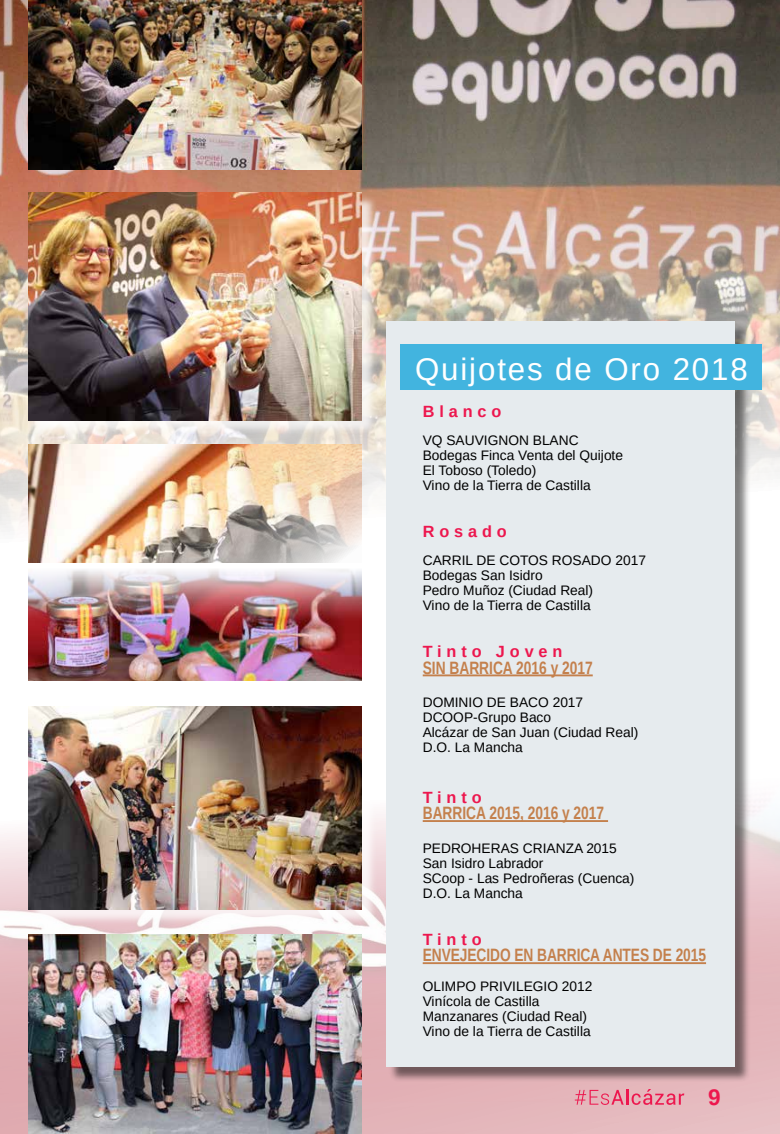
<style>
.page{position:relative;width:780px;height:1134px;background:#fff}
.page>*{position:absolute;margin:0;border:0;box-sizing:border-box;transform-origin:0 0}
.t1{font:31.25px "Arimo";letter-spacing:.06em;color:#fff}
.t2{font:700 22.5px "Arimo";color:#ed174e}
.t3{font:700 17.88px "Arimo";color:#c4804c;scale:.77 1}
.t4{font:700 16.25px "Arimo";letter-spacing:.3em;color:#ed174e}
.t5{font:13.75px/15px "Arimo";color:#000}
</style>
<div class="page">
<img style="left:0;top:800px;width:780px;height:334px">
<img style="left:0;top:0;width:780px;height:709px">
<div style="left:388px;top:323px;width:362px;height:759px;background:#000;opacity:.5"></div>
<div style="left:386px;top:322px;width:349px;height:745px;background:#e6ebee"></div>
<hr style="left:422px;top:674px;width:170px;height:2px;background:#c4804c">
<hr style="left:422px;top:820px;width:186px;height:2px;background:#c4804c">
<hr style="left:422px;top:962px;width:284px;height:2px;background:#c4804c">
<div style="left:400px;top:345px;width:362px;height:45px;background:#42b4df"></div>
<div style="left:30px;top:709px;width:347px;height:216px;background:#fff;opacity:.75"></div>
<img style="left:28px;top:707px;width:333px;height:202px">
<img style="left:28px;top:934px;width:333px;height:200px">
<div style="left:30px;top:194px;width:347px;height:241px;background:#fff;opacity:.75"></div>
<img style="left:28px;top:192px;width:333px;height:228px">
<img style="left:28px;top:0;width:333px;height:169px">
<img style="left:28px;top:562px;width:333px;height:119px">
<img style="left:28px;top:444px;width:333px;height:118px">
<svg style="left:574px;top:1089px;width:110px;height:16px;background:#e68c9e"></svg>
<h1 class="t1" style="left:415px;top:349px;width:334px">Quijotes de Oro 2018</h1>
<p class="t4" style="left:422px;top:401px;width:80px">Blanco</p>
<p class="t5" style="left:422px;top:433px;width:202px">VQ SAUVIGNON BLANC<br>Bodegas Finca Venta del Quijote<br>El Toboso (Toledo)<br>Vino de la Tierra de Castilla</p>
<p class="t4" style="left:422px;top:521px;width:85px">Rosado</p>
<p class="t5" style="left:422px;top:553px;width:225px">CARRIL DE COTOS ROSADO 2017<br>Bodegas San Isidro<br>Pedro Muñoz (Ciudad Real)<br>Vino de la Tierra de Castilla</p>
<p class="t4" style="left:422px;top:641px;width:141px">Tinto Joven</p>
<h3 class="t3" style="left:422px;top:655px;width:222px">SIN BARRICA 2016 y 2017</h3>
<p class="t5" style="left:422px;top:695px;width:217px">DOMINIO DE BACO 2017<br>DCOOP-Grupo Baco<br>Alcázar de San Juan (Ciudad Real)<br>D.O. La Mancha</p>
<p class="t4" style="left:422px;top:786px;width:60px">Tinto</p>
<h3 class="t3" style="left:422px;top:801px;width:237px">BARRICA 2015, 2016 y 2017</h3>
<p class="t5" style="left:422px;top:840px;width:213px">PEDROHERAS CRIANZA 2015<br>San Isidro Labrador<br>SCoop - Las Pedroñeras (Cuenca)<br>D.O. La Mancha</p>
<p class="t4" style="left:422px;top:928px;width:60px">Tinto</p>
<h3 class="t3" style="left:422px;top:943px;width:369px">ENVEJECIDO EN BARRICA ANTES DE 2015</h3>
<p class="t5" style="left:422px;top:979px;width:171px">OLIMPO PRIVILEGIO 2012<br>Vinícola de Castilla<br>Manzanares (Ciudad Real)<br>Vino de la Tierra de Castilla</p>
<h2 class="t2" style="left:708px;top:1082px;width:14px">9</h2>
</div>
